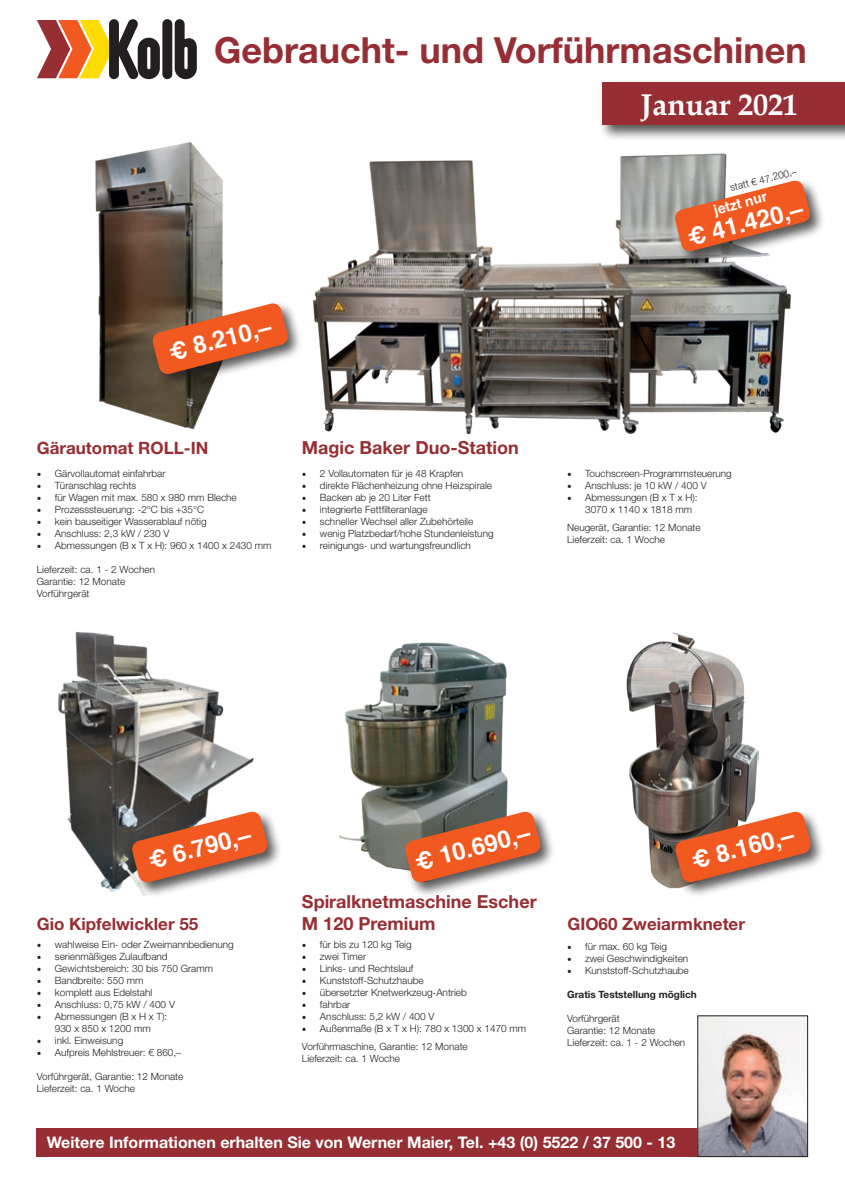
<style>
.page{position:relative;width:845px;height:1194px;background:#fff}
.page>*{position:absolute;margin:0;border:0;box-sizing:border-box;transform-origin:0 0}
.t1{font:700 36px "Helvetica Neue LT Std";color:#962e33}
.t2{font:700 30px "Book Antiqua";color:#fff}
.t3{font:700 24px "Helvetica";color:#fff}
.t4{font:700 18px/21.6px "Helvetica Neue LT Std";color:#962e33}
.t5{font:700 17px "Helvetica Neue LT Std";color:#962e33}
.t6{font:700 16px "Helvetica Neue LT Std";color:#fff}
.t7{font:700 14px "Helvetica";color:#fff}
.t8{font:300 10px/12px "Helvetica Neue LT Std";color:#231f20}
.t9{font:700 10px "Helvetica Neue LT Std";color:#231f20}
.s1{font-family:"Minion Pro";font-weight:400;font-size:12px}
</style>
<div class="page">
<div style="left:162px;top:19px;width:10px;height:60px;background:#231f20;border-radius:5px"></div>
<svg style="left:37px;top:19px;width:123px;height:60px"></svg>
<svg style="left:175px;top:19px;width:22px;height:60px"></svg>
<div style="left:37px;top:1128px;width:665px;height:29px;background:#962e33"></div>
<img style="left:699px;top:1017px;width:107px;height:138px">
<div style="left:697px;top:1015px;width:111px;height:142px;border:1px solid #231f20"></div>
<img style="left:313px;top:153px;width:478px;height:282px">
<div style="left:672px;top:178px;width:153px;height:88px;background:#231f20;opacity:.75"></div>
<svg style="left:674px;top:180px;width:137px;height:72px;background:#d68161"></svg>
<div style="left:599px;top:79px;width:246px;height:62px;background:#231f20;opacity:.75"></div>
<div style="left:602px;top:83px;width:243px;height:42px;background:#962e33"></div>
<img style="left:339px;top:642px;width:169px;height:228px">
<div style="left:402px;top:808px;width:153px;height:89px;background:#231f20;opacity:.75"></div>
<svg style="left:404px;top:810px;width:137px;height:73px;background:#c77453"></svg>
<img style="left:58px;top:632px;width:196px;height:260px">
<img style="left:95px;top:142px;width:128px;height:288px">
<div style="left:129px;top:808px;width:153px;height:89px;background:#231f20;opacity:.75"></div>
<svg style="left:131px;top:810px;width:137px;height:73px;background:#c57051"></svg>
<div style="left:150px;top:300px;width:153px;height:89px;background:#231f20;opacity:.75"></div>
<svg style="left:152px;top:302px;width:137px;height:73px;background:#c8714e"></svg>
<img style="left:626px;top:632px;width:133px;height:257px">
<div style="left:672px;top:808px;width:153px;height:89px;background:#231f20;opacity:.75"></div>
<svg style="left:674px;top:810px;width:137px;height:73px;background:#c6704f"></svg>
<h1 class="t1" style="left:214px;top:27px;width:594px">Gebraucht- und Vorführmaschinen</h1>
<h2 class="t2" style="left:641px;top:84px;width:159px">Januar 2021</h2>
<p class="t8" style="left:729px;top:182px;width:70px;rotate:-14deg">statt € 47.200,–</p>
<h3 class="t3" style="left:165px;top:333px;width:106px;rotate:-14deg">€ 8.210,–</h3>
<h3 class="t5" style="left:37px;top:437px;width:173px">Gärautomat ROLL-IN</h3>
<p class="t8" style="left:37px;top:467px;width:130px"><span class="s1">•</span> Gärvollautomat einfahrbar</p>
<p class="t8" style="left:37px;top:479px;width:101px"><span class="s1">•</span> Türanschlag rechts</p>
<p class="t8" style="left:37px;top:491px;width:201px"><span class="s1">•</span> für Wagen mit max. 580 x 980 mm Bleche</p>
<p class="t8" style="left:37px;top:503px;width:169px"><span class="s1">•</span> Prozesssteuerung: -2°C bis +35°C</p>
<p class="t8" style="left:37px;top:515px;width:171px"><span class="s1">•</span> kein bauseitiger Wasserablauf nötig</p>
<p class="t8" style="left:37px;top:527px;width:134px"><span class="s1">•</span> Anschluss: 2,3 kW / 230 V</p>
<p class="t8" style="left:37px;top:539px;width:236px"><span class="s1">•</span> Abmessungen (B x T x H): 960 x 1400 x 2430 mm</p>
<p class="t8" style="left:37px;top:563px;width:120px">Lieferzeit: ca. 1 - 2 Wochen<br>Garantie: 12 Monate<br>Vorführgerät</p>
<h3 class="t4" style="left:302px;top:436px;width:218px">Magic Baker Duo-Station</h3>
<p class="t8" style="left:302px;top:467px;width:163px"><span class="s1">•</span> 2 Vollautomaten für je 48 Krapfen</p>
<p class="t8" style="left:302px;top:479px;width:192px"><span class="s1">•</span> direkte Flächenheizung ohne Heizspirale</p>
<p class="t8" style="left:302px;top:491px;width:130px"><span class="s1">•</span> Backen ab je 20 Liter Fett</p>
<p class="t8" style="left:302px;top:503px;width:127px"><span class="s1">•</span> integrierte Fettfilteranlage</p>
<p class="t8" style="left:302px;top:515px;width:173px"><span class="s1">•</span> schneller Wechsel aller Zubehörteile</p>
<p class="t8" style="left:302px;top:527px;width:193px"><span class="s1">•</span> wenig Platzbedarf/hohe Stundenleistung</p>
<p class="t8" style="left:302px;top:539px;width:170px"><span class="s1">•</span> reinigungs- und wartungsfreundlich</p>
<h3 class="t7" style="left:711px;top:199px;width:56px;rotate:-14deg">jetzt nur</h3>
<h3 class="t3" style="left:683px;top:218px;width:119px;rotate:-14deg">€ 41.420,–</h3>
<p class="t8" style="left:567px;top:467px;width:166px"><span class="s1">•</span> Touchscreen-Programmsteuerung</p>
<p class="t8" style="left:567px;top:479px;width:141px"><span class="s1">•</span> Anschluss: je 10 kW / 400 V</p>
<p class="t8" style="left:585px;top:491px;width:114px;text-indent:-18px"><span class="s1">•</span> Abmessungen (B x T x H):<br>3070 x 1140 x 1818 mm</p>
<p class="t8" style="left:567px;top:521px;width:135px">Neugerät, Garantie: 12 Monate<br>Lieferzeit: ca. 1 Woche</p>
<h3 class="t3" style="left:144px;top:841px;width:106px;rotate:-14deg">€ 6.790,–</h3>
<h3 class="t5" style="left:37px;top:913px;width:163px">Gio Kipfelwickler 55</h3>
<p class="t8" style="left:37px;top:938px;width:198px"><span class="s1">•</span> wahlweise Ein- oder Zweimannbedienung</p>
<p class="t8" style="left:37px;top:950px;width:132px"><span class="s1">•</span> serienmäßiges Zulaufband</p>
<p class="t8" style="left:37px;top:962px;width:178px"><span class="s1">•</span> Gewichtsbereich: 30 bis 750 Gramm</p>
<p class="t8" style="left:37px;top:974px;width:108px"><span class="s1">•</span> Bandbreite: 550 mm</p>
<p class="t8" style="left:37px;top:986px;width:117px"><span class="s1">•</span> komplett aus Edelstahl</p>
<p class="t8" style="left:37px;top:998px;width:140px"><span class="s1">•</span> Anschluss: 0,75 kW / 400 V</p>
<p class="t8" style="left:37px;top:1010px;width:132px;text-align:center"><span class="s1">•</span> Abmessungen (B x H x T):<br>930 x 850 x 1200 mm</p>
<p class="t8" style="left:37px;top:1034px;width:88px"><span class="s1">•</span> inkl. Einweisung</p>
<p class="t8" style="left:37px;top:1046px;width:146px"><span class="s1">•</span> Aufpreis Mehlstreuer: € 860,–</p>
<p class="t8" style="left:37px;top:1070px;width:148px">Vorführgerät, Garantie: 12 Monate<br>Lieferzeit: ca. 1 Woche</p>
<h3 class="t3" style="left:411px;top:843px;width:119px;rotate:-14deg">€ 10.690,–</h3>
<h3 class="t4" style="left:302px;top:890px;width:236px">Spiralknetmaschine Escher<br>M 120 Premium</h3>
<p class="t8" style="left:302px;top:938px;width:111px"><span class="s1">•</span> für bis zu 120 kg Teig</p>
<p class="t8" style="left:302px;top:950px;width:66px"><span class="s1">•</span> zwei Timer</p>
<p class="t8" style="left:302px;top:962px;width:113px"><span class="s1">•</span> Links- und Rechtslauf</p>
<p class="t8" style="left:302px;top:974px;width:123px"><span class="s1">•</span> Kunststoff-Schutzhaube</p>
<p class="t8" style="left:302px;top:986px;width:166px"><span class="s1">•</span> übersetzter Knetwerkzeug-Antrieb</p>
<p class="t8" style="left:302px;top:998px;width:50px"><span class="s1">•</span> fahrbar</p>
<p class="t8" style="left:302px;top:1010px;width:134px"><span class="s1">•</span> Anschluss: 5,2 kW / 400 V</p>
<p class="t8" style="left:302px;top:1019px;width:226px;line-height:18px"><span class="s1">•</span> Außenmaße (B x T x H): 780 x 1300 x 1470 mm<br>Vorführmaschine, Garantie: 12 Monate</p>
<p class="t8" style="left:302px;top:1052px;width:100px">Lieferzeit: ca. 1 Woche</p>
<h3 class="t3" style="left:688px;top:841px;width:106px;rotate:-14deg">€ 8.160,–</h3>
<h3 class="t5" style="left:567px;top:913px;width:179px">GIO60 Zweiarmkneter</h3>
<p class="t8" style="left:567px;top:939px;width:102px"><span class="s1">•</span> für max. 60 kg Teig</p>
<p class="t8" style="left:567px;top:951px;width:123px"><span class="s1">•</span> zwei Geschwindigkeiten</p>
<p class="t8" style="left:567px;top:963px;width:123px"><span class="s1">•</span> Kunststoff-Schutzhaube</p>
<p class="t9" style="left:567px;top:987px;width:131px">Gratis Teststellung möglich</p>
<p class="t8" style="left:567px;top:1011px;width:120px">Vorführgerät<br>Garantie: 12 Monate<br>Lieferzeit: ca. 1 - 2 Wochen</p>
<h3 class="t6" style="left:47px;top:1132px;width:630px">Weitere Informationen erhalten Sie von Werner Maier, Tel. +43 (0) 5522 / 37 500 - 13</h3>
</div>
